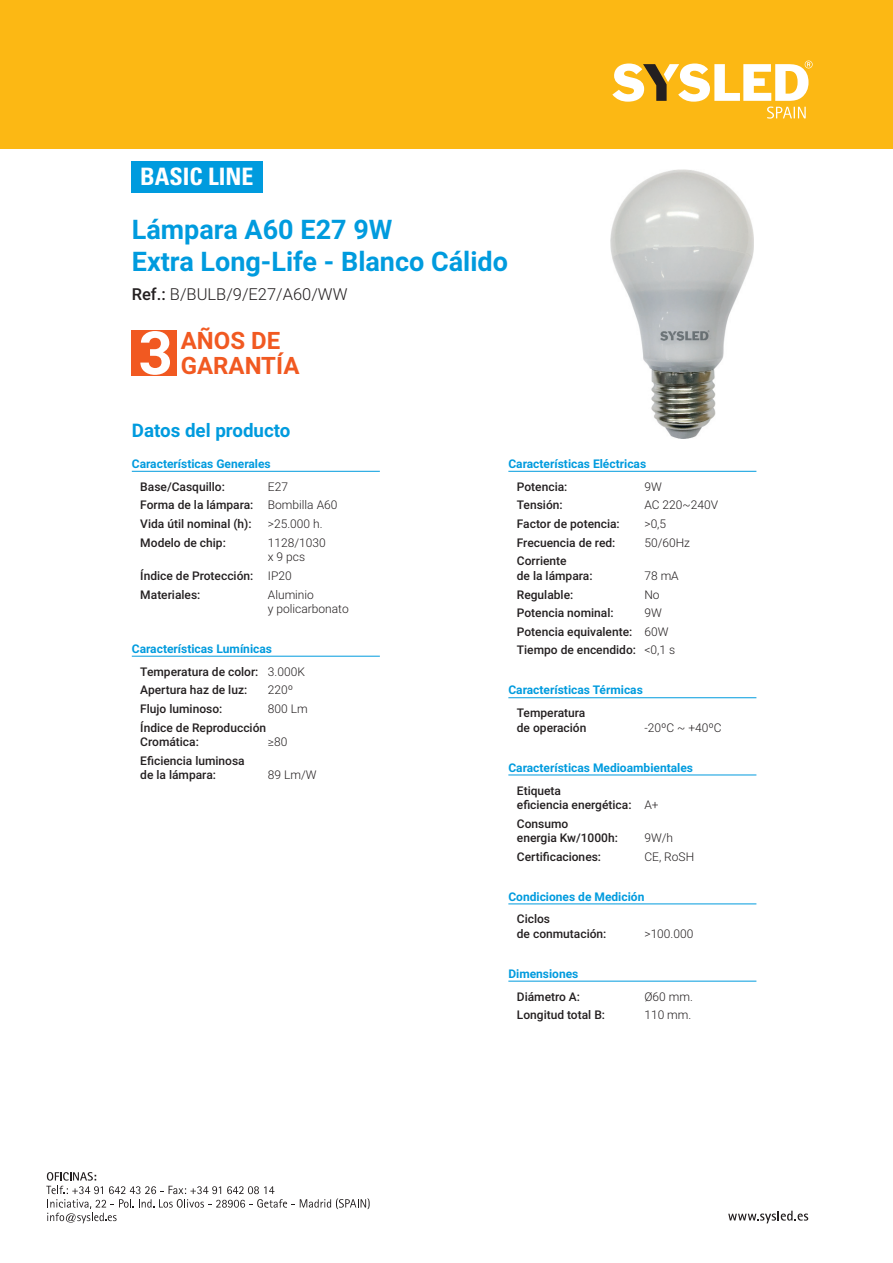
<style>
.page{position:relative;width:893px;height:1263px;background:#fff}
.page>*{position:absolute;margin:0;border:0;box-sizing:border-box;transform-origin:0 0}
.t1{font:700 60px "Roboto";color:#fff}
.t2{font:700 27px/32.4px "Roboto";color:#009bde}
.t3{font:700 24px "Roboto";color:#f15921}
.t4{font:700 condensed 24px "Univers";color:#fff}
.t5{font:700 18.75px "Roboto";color:#009bde}
.t6{font:300 16.5px "Roboto";color:#231f20}
.t7{font:500 12px/14.4px "Roboto";color:#231f20}
.t8{font:700 12px/23px "Roboto";color:#009bde}
.t9{font:300 12px/14.4px "Roboto";color:#231f20}
.s1{font-weight:500}
.s2{font-weight:300}
.s3{font-weight:500;color:#231f20}
.s4{font-weight:300;color:#231f20}
</style>
<div class="page">
<svg style="left:728px;top:1211px;width:80px;height:12px"></svg>
<svg style="left:46px;top:1186px;width:324px;height:37px"></svg>
<svg style="left:47px;top:1172px;width:49px;height:8px"></svg>
<div style="left:0;top:0;width:893px;height:149px;background:#fcb814"></div>
<svg style="left:612px;top:61px;width:201px;height:58px"></svg>
<div style="left:132px;top:330px;width:45px;height:45px;background:#f15921"></div>
<hr style="left:132px;top:471px;width:248px;height:1px;background:#009bde">
<hr style="left:132px;top:656px;width:248px;height:1px;background:#009bde">
<hr style="left:508px;top:471px;width:248px;height:1px;background:#009bde">
<hr style="left:508px;top:697px;width:248px;height:1px;background:#009bde">
<hr style="left:508px;top:775px;width:248px;height:1px;background:#009bde">
<hr style="left:508px;top:903px;width:248px;height:1px;background:#009bde">
<hr style="left:508px;top:981px;width:248px;height:1px;background:#009bde">
<img style="left:611px;top:170px;width:142px;height:268px">
<div style="left:132px;top:162px;width:131px;height:31px;background:#009bde"></div>
<h3 class="t4" style="left:140px;top:168px;width:115px">BASIC LINE</h3>
<h2 class="t2" style="left:132px;top:215px;width:378px">Lámpara A60 E27 9W<br>Extra Long-Life - Blanco Cálido</h2>
<h3 class="t6" style="left:132px;top:288px;width:217px"><span class="s1">Ref.:</span> B/BULB/9/E27/A60/WW</h3>
<h1 class="t1" style="left:138px;top:329px;width:36px">3</h1>
<h3 class="t3" style="left:181px;top:331px;width:101px">AÑOS DE</h3>
<h3 class="t3" style="left:181px;top:356px;width:120px">GARANTÍA</h3>
<h3 class="t5" style="left:132px;top:423px;width:160px">Datos del producto</h3>
<p class="t8" style="left:132px;top:453px;width:140px">Características Generales</p>
<p class="t7" style="left:140px;top:480px;width:86px">Base/Casquillo:</p>
<p class="t7" style="left:140px;top:478px;width:199px;line-height:18.6px;text-indent:128px"><span class="s2">E27<br></span>Forma de la lámpara: <span class="s2">Bombilla A60<br></span>Vida útil nominal (h):</p>
<p class="t9" style="left:268px;top:518px;width:56px">&gt;25.000 h.</p>
<p class="t7" style="left:140px;top:536px;width:87px">Modelo de chip:</p>
<p class="t9" style="left:268px;top:536px;width:59px">1128/1030 x 9 pcs</p>
<p class="t7" style="left:140px;top:567px;width:153px;line-height:18.6px">Índice de Protección: <span class="s2">IP20<br></span>Materiales:</p>
<p class="t9" style="left:268px;top:588px;width:82px">Aluminio<br>y policarbonato</p>
<p class="t8" style="left:140px;top:638px;width:166px;text-indent:-9px">Características Lumínicas<br><span class="s3">Temperatura de color:</span> <span class="s4">3.000K</span></p>
<p class="t7" style="left:140px;top:684px;width:108px">Apertura haz de luz:</p>
<p class="t9" style="left:268px;top:684px;width:27px">220º</p>
<p class="t7" style="left:140px;top:702px;width:84px">Flujo luminoso:</p>
<p class="t9" style="left:268px;top:703px;width:41px">800 Lm</p>
<p class="t7" style="left:140px;top:721px;width:127px">Índice de Reproducción<br>Cromática:</p>
<p class="t9" style="left:268px;top:736px;width:21px">≥80</p>
<p class="t7" style="left:140px;top:754px;width:106px">Eficiencia luminosa de la lámpara:</p>
<p class="t9" style="left:268px;top:769px;width:50px">89 Lm/W</p>
<p class="t8" style="left:508px;top:453px;width:139px">Características Eléctricas</p>
<p class="t7" style="left:517px;top:480px;width:52px">Potencia:</p>
<p class="t9" style="left:644px;top:480px;width:19px">9W</p>
<p class="t7" style="left:517px;top:499px;width:47px">Tensión:</p>
<p class="t9" style="left:644px;top:499px;width:75px">AC 220~240V</p>
<p class="t7" style="left:517px;top:518px;width:104px">Factor de potencia:</p>
<p class="t9" style="left:644px;top:518px;width:23px">&gt;0,5</p>
<p class="t7" style="left:517px;top:536px;width:100px">Frecuencia de red:</p>
<p class="t9" style="left:644px;top:536px;width:47px">50/60Hz</p>
<p class="t7" style="left:517px;top:555px;width:77px">Corriente<br>de la lámpara:</p>
<p class="t9" style="left:644px;top:569px;width:36px">78 mA</p>
<p class="t7" style="left:517px;top:588px;width:58px">Regulable:</p>
<p class="t9" style="left:644px;top:588px;width:17px">No</p>
<p class="t7" style="left:517px;top:607px;width:98px">Potencia nominal:</p>
<p class="t7" style="left:517px;top:605px;width:160px;line-height:18.6px;text-indent:128px"><span class="s2">9W<br></span>Potencia equivalente: <span class="s2">60W<br></span>Tiempo de encendido: <span class="s2">&lt;0,1 s</span></p>
<p class="t8" style="left:508px;top:680px;width:136px">Características Térmicas</p>
<p class="t7" style="left:517px;top:707px;width:71px">Temperatura de operación</p>
<p class="t9" style="left:644px;top:721px;width:79px">-20ºC ~ +40ºC</p>
<p class="t8" style="left:508px;top:757px;width:186px">Características Medioambientales</p>
<p class="t7" style="left:517px;top:784px;width:143px">Etiqueta<br>eficiencia energética: <span class="s2">A+</span></p>
<p class="t7" style="left:517px;top:817px;width:102px">Consumo<br>energia Kw/1000h:</p>
<p class="t9" style="left:644px;top:831px;width:30px">9W/h</p>
<p class="t7" style="left:517px;top:850px;width:86px">Certificaciones:</p>
<p class="t9" style="left:644px;top:850px;width:51px">CE, RoSH</p>
<p class="t8" style="left:508px;top:886px;width:137px">Condiciones de Medición</p>
<p class="t7" style="left:517px;top:913px;width:91px">Ciclos<br>de conmutación:</p>
<p class="t9" style="left:644px;top:927px;width:50px">&gt;100.000</p>
<p class="t8" style="left:508px;top:963px;width:72px">Dimensiones</p>
<p class="t7" style="left:517px;top:990px;width:65px">Diámetro A:</p>
<p class="t9" style="left:644px;top:990px;width:50px">Ø60 mm.</p>
<p class="t7" style="left:517px;top:1009px;width:90px">Longitud total B:</p>
<p class="t9" style="left:644px;top:1009px;width:48px">110 mm.</p>
</div>
